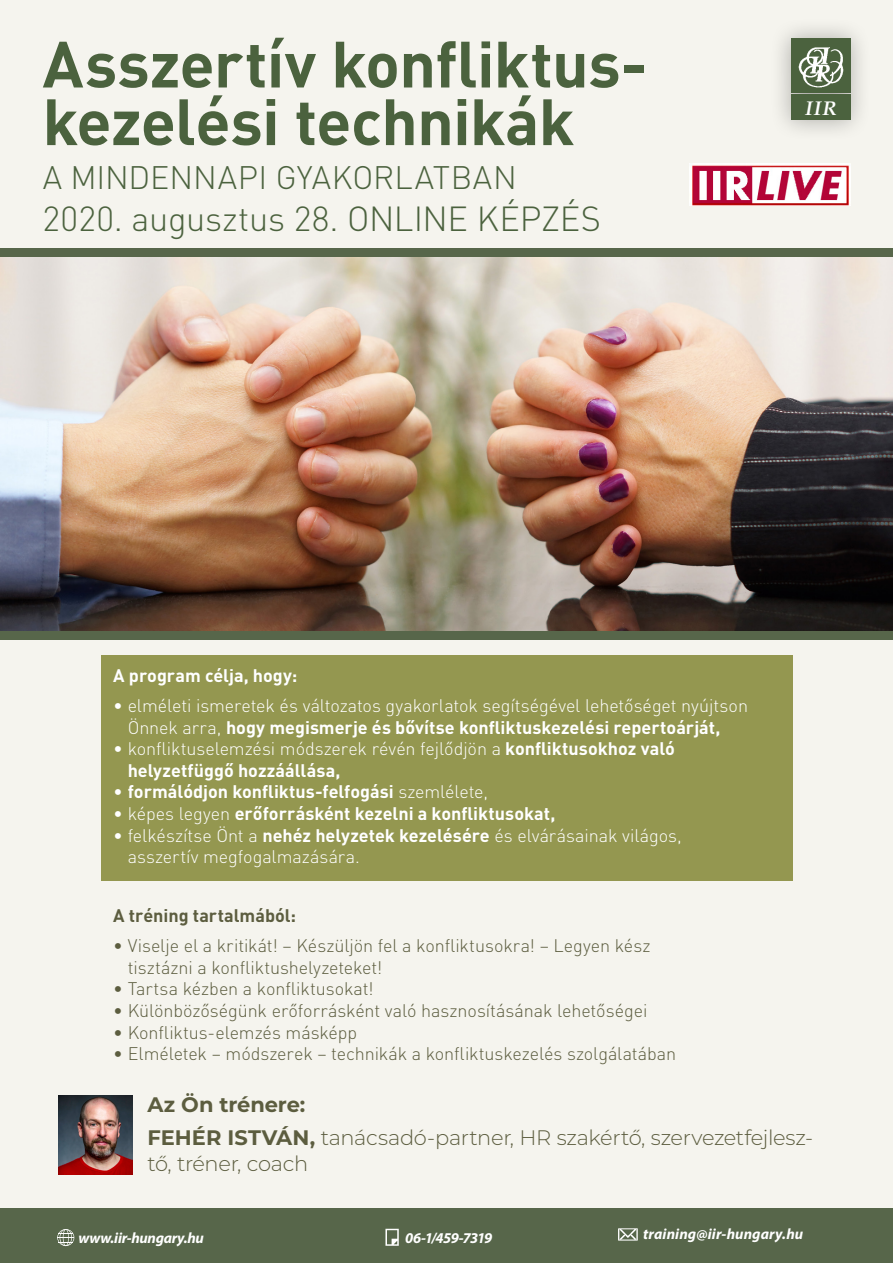
<style>
.page{position:relative;width:893px;height:1263px;background:#f5f4ee}
.page>*{position:absolute;margin:0;border:0;box-sizing:border-box;transform-origin:0 0}
.t1{font:700 64.35px/57.6px "DIN Pro";letter-spacing:-.01em;color:#4b623e}
.t2{font:300 34.35px "DIN Pro";letter-spacing:-.01em;color:#4b623e}
.t3{font:300 32.1px "DIN Pro";color:#4b623e}
.t4{font:300 21px/33.8px "Montserrat";letter-spacing:-.015em;color:#5c5d3f}
.t5{font:italic 700 19.65px "Palatino Linotype";color:#fff}
.t6{font:300 18px/21.6px "DIN Pro";letter-spacing:-.005em;color:#fff}
.t7{font:300 18px/21.6px "DIN Pro";letter-spacing:-.005em;color:#5c5d3f}
.t8{font:700 18px "DIN Pro";color:#fff}
.t9{font:700 18px "DIN Pro";color:#5c5d3f}
.t10{font:italic 700 15px "Myriad Pro";color:#fff}
.t11{font:italic 700 15px "Myriad Pro";letter-spacing:-.02em;color:#fff}
.t12{font:italic 700 15px "Myriad Pro";letter-spacing:-.04em;color:#fff}
.s1{font-weight:700}
.s2{font-weight:300}
</style>
<div class="page">
<div style="left:770px;top:17px;width:102px;height:125px;background:#000;opacity:.3"></div>
<div style="left:791px;top:38px;width:59px;height:55px;background:#4b623e"></div>
<img style="left:798px;top:47px;width:46px;height:41px">
<div style="left:791px;top:95px;width:59px;height:25px;background:#4b623e"></div>
<div style="left:0;top:1209px;width:893px;height:54px;background:#57664a"></div>
<svg style="left:57px;top:1229px;width:17px;height:17px"></svg>
<svg style="left:385px;top:1229px;width:14px;height:17px"></svg>
<img style="left:0;top:257px;width:893px;height:374px">
<div style="left:0;top:249px;width:893px;height:8px;background:#57664a"></div>
<div style="left:0;top:631px;width:893px;height:8px;background:#57664a"></div>
<div style="left:101px;top:655px;width:691px;height:225px;background:#949750"></div>
<svg style="left:618px;top:1228px;width:20px;height:13px"></svg>
<img style="left:58px;top:1095px;width:75px;height:79px">
<img style="left:689px;top:163px;width:161px;height:43px">
<h1 class="t1" style="left:43px;top:33px;width:607px">Asszertív konfliktus&shy;kezelési technikák</h1>
<h3 class="t3" style="left:43px;top:156px;width:476px">A MINDENNAPI GYAKORLATBAN</h3>
<h2 class="t2" style="left:43px;top:195px;width:560px">2020. augusztus 28. ONLINE KÉPZÉS</h2>
<p class="t5" style="left:805px;top:94px;width:33px">IIR</p>
<p class="t8" style="left:113px;top:663px;width:186px">A program célja, hogy:</p>
<p class="t6" style="left:128px;top:694px;width:622px;text-indent:-14px">• elméleti ismeretek és változatos gyakorlatok segítségével lehetőséget nyújtson<br>Önnek arra, <span class="s1">hogy megismerje és bővítse konfliktuskezelési repertoárját,</span></p>
<p class="t6" style="left:128px;top:737px;width:549px;text-indent:-14px">• konfliktuselemzési módszerek révén fejlődjön a <span class="s1">konfliktusokhoz való helyzetfüggő hozzáállása,</span></p>
<p class="t8" style="left:113px;top:780px;width:376px"><span class="s2">•</span> formálódjon konfliktus-felfogási <span class="s2">szemlélete,</span></p>
<p class="t8" style="left:113px;top:801px;width:444px"><span class="s2">• képes legyen</span> erőforrásként kezelni a konfliktusokat,</p>
<p class="t6" style="left:128px;top:824px;width:556px;text-indent:-14px">• felkészítse Önt a <span class="s1">nehéz helyzetek kezelésére</span> és elvárásainak világos, asszertív megfogalmazására.</p>
<p class="t9" style="left:113px;top:903px;width:184px">A tréning tartalmából:</p>
<p class="t7" style="left:128px;top:934px;width:524px;text-indent:-14px">• Viselje el a kritikát! – Készüljön fel a konfliktusokra! – Legyen kész tisztázni a konfliktushelyzeteket!</p>
<p class="t7" style="left:113px;top:977px;width:262px">• Tartsa kézben a konfliktusokat!</p>
<p class="t7" style="left:113px;top:999px;width:536px">• Különbözőségünk erőforrásként való hasznosításának lehetőségei</p>
<p class="t7" style="left:113px;top:1020px;width:245px">• Konfliktus-elemzés másképp</p>
<p class="t7" style="left:113px;top:1042px;width:564px">• Elméletek – módszerek – technikák a konfliktuskezelés szolgálatában</p>
<p class="t4" style="left:147px;top:1086px;width:667px"><span class="s1">Az Ön trénere:<br>FEHÉR ISTVÁN,</span> tanácsadó-partner, HR szakértő, szervezetfejlesz-</p>
<p class="t4" style="left:147px;top:1145px;width:162px">tő, tréner, coach</p>
<p class="t11" style="left:78px;top:1228px;width:127px">www.iir-hungary.hu</p>
<p class="t12" style="left:405px;top:1228px;width:88px">06-1/459-7319</p>
<p class="t10" style="left:643px;top:1224px;width:161px">training@iir-hungary.hu</p>
</div>
